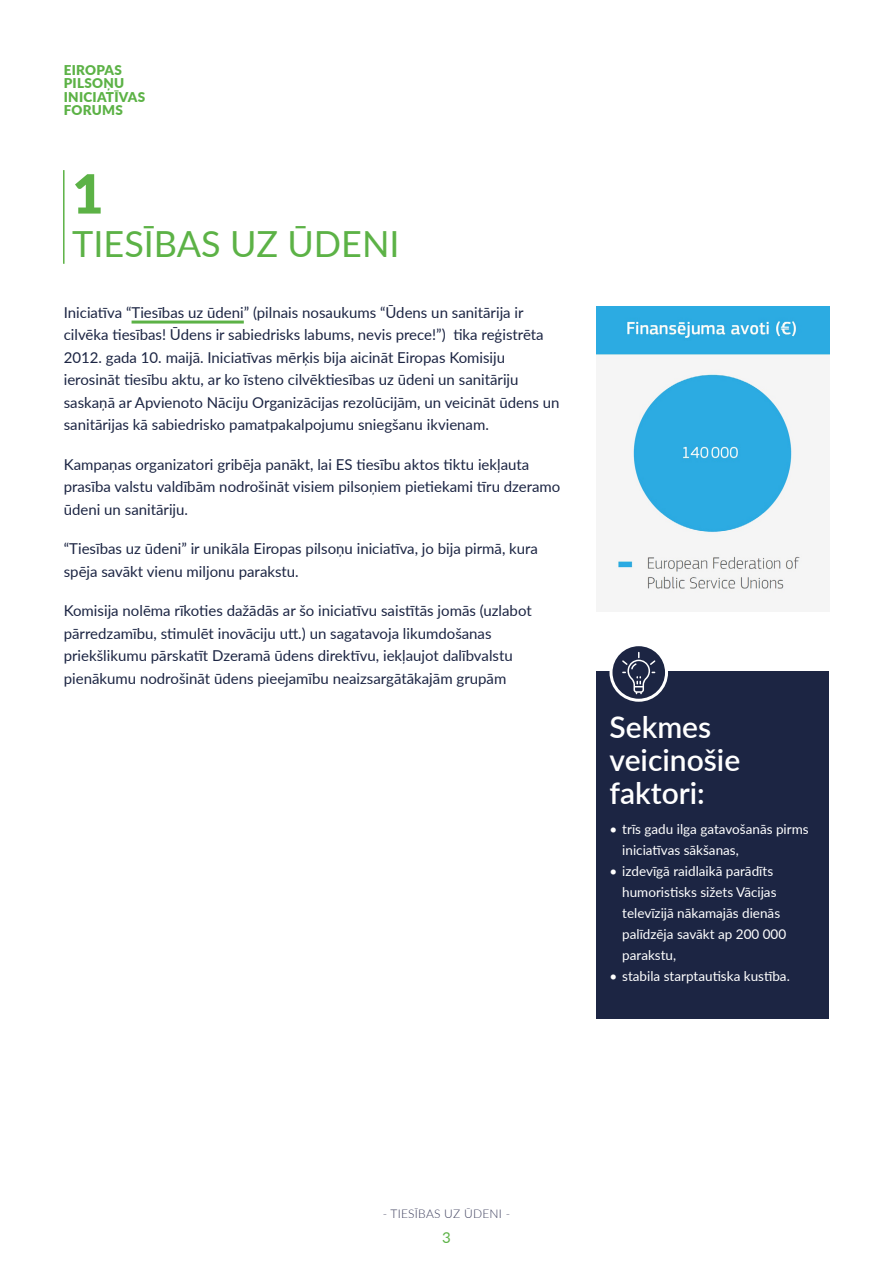
<style>
.page{position:relative;width:893px;height:1263px;background:#fff}
.page>*{position:absolute;margin:0;border:0;box-sizing:border-box;transform-origin:0 0}
.t1{font:900 54px "Lato";color:#5cb246}
.t2{font:36px "Lato";color:#5cb246}
.t3{font:600 30px/33px "Lato";color:#fff}
.t4{font:15px/22.5px "Lato";color:#1c2543}
.t5{font:15px "Lato";color:#5cb246}
.t6{font:13.5px/21px "Lato";color:#fff}
.t7{font:900 13.5px/13.5px "Lato";letter-spacing:.02em;color:#5cb246}
.t8{font:300 12px "Lato";letter-spacing:.02em;color:#3c3e5c}
</style>
<div class="page">
<hr style="left:63px;top:170px;width:2px;height:94px;background:#5cb246">
<hr style="left:132px;top:321px;width:112px;height:3px;background:#5cb246">
<img style="left:597px;top:306px;width:232px;height:287px">
<div style="left:597px;top:672px;width:232px;height:347px;background:#1c2543"></div>
<svg style="left:611px;top:645px;width:55px;height:55px"></svg>
<div style="left:609px;top:643px;width:59px;height:59px;border:3px solid #fff;border-radius:50%"></div>
<svg style="left:622px;top:652px;width:33px;height:42px"></svg>
<p class="t7" style="left:64px;top:62px;width:83px">EIROPAS<br>PILSOŅU<br>INICIATĪVAS<br>FORUMS</p>
<h1 class="t1" style="left:72px;top:153px;width:33px">1</h1>
<h2 class="t2" style="left:72px;top:218px;width:329px">TIESĪBAS UZ ŪDENI</h2>
<p class="t4" style="left:64px;top:300px;width:497px">Iniciatīva “Tiesības uz ūdeni” (pilnais nosaukums “Ūdens un sanitārija ir cilvēka tiesības! Ūdens ir sabiedrisks labums, nevis prece!”) tika reģistrēta 2012. gada 10. maijā. Iniciatīvas mērķis bija aicināt Eiropas Komisiju ierosināt tiesību aktu, ar ko īsteno cilvēktiesības uz ūdeni un sanitāriju saskaņā ar Apvienoto Nāciju Organizācijas rezolūcijām, un veicināt ūdens un sanitārijas kā sabiedrisko pamatpakalpojumu sniegšanu ikvienam.</p>
<p class="t4" style="left:64px;top:452px;width:498px">Kampaņas organizatori gribēja panākt, lai ES tiesību aktos tiktu iekļauta prasība valstu valdībām nodrošināt visiem pilsoņiem pietiekami tīru dzeramo ūdeni un sanitāriju.</p>
<p class="t4" style="left:64px;top:537px;width:476px">“Tiesības uz ūdeni” ir unikāla Eiropas pilsoņu iniciatīva, jo bija pirmā, kura spēja savākt vienu miljonu parakstu.</p>
<p class="t4" style="left:64px;top:599px;width:469px">Komisija nolēma rīkoties dažādās ar šo iniciatīvu saistītās jomās (uzlabot pārredzamību, stimulēt inovāciju utt.) un sagatavoja likumdošanas priekšlikumu pārskatīt Dzeramā ūdens direktīvu, iekļaujot dalībvalstu pienākumu nodrošināt ūdens pieejamību neaizsargātākajām grupām</p>
<h3 class="t3" style="left:609px;top:710px;width:132px">Sekmes veicinošie faktori:</h3>
<p class="t6" style="left:622px;top:818px;width:188px;text-indent:-13px">• trīs gadu ilga gatavošanās pirms iniciatīvas sākšanas,</p>
<p class="t6" style="left:622px;top:860px;width:166px;text-indent:-13px">• izdevīgā raidlaikā parādīts humoristisks sižets Vācijas televīzijā nākamajās dienās palīdzēja savākt ap 200 000 parakstu,</p>
<p class="t6" style="left:609px;top:965px;width:182px">• stabila starptautiska kustība.</p>
<p class="t8" style="left:383px;top:1206px;width:129px">- TIESĪBAS UZ ŪDENI -</p>
<p class="t5" style="left:442px;top:1227px;width:10px">3</p>
</div>
